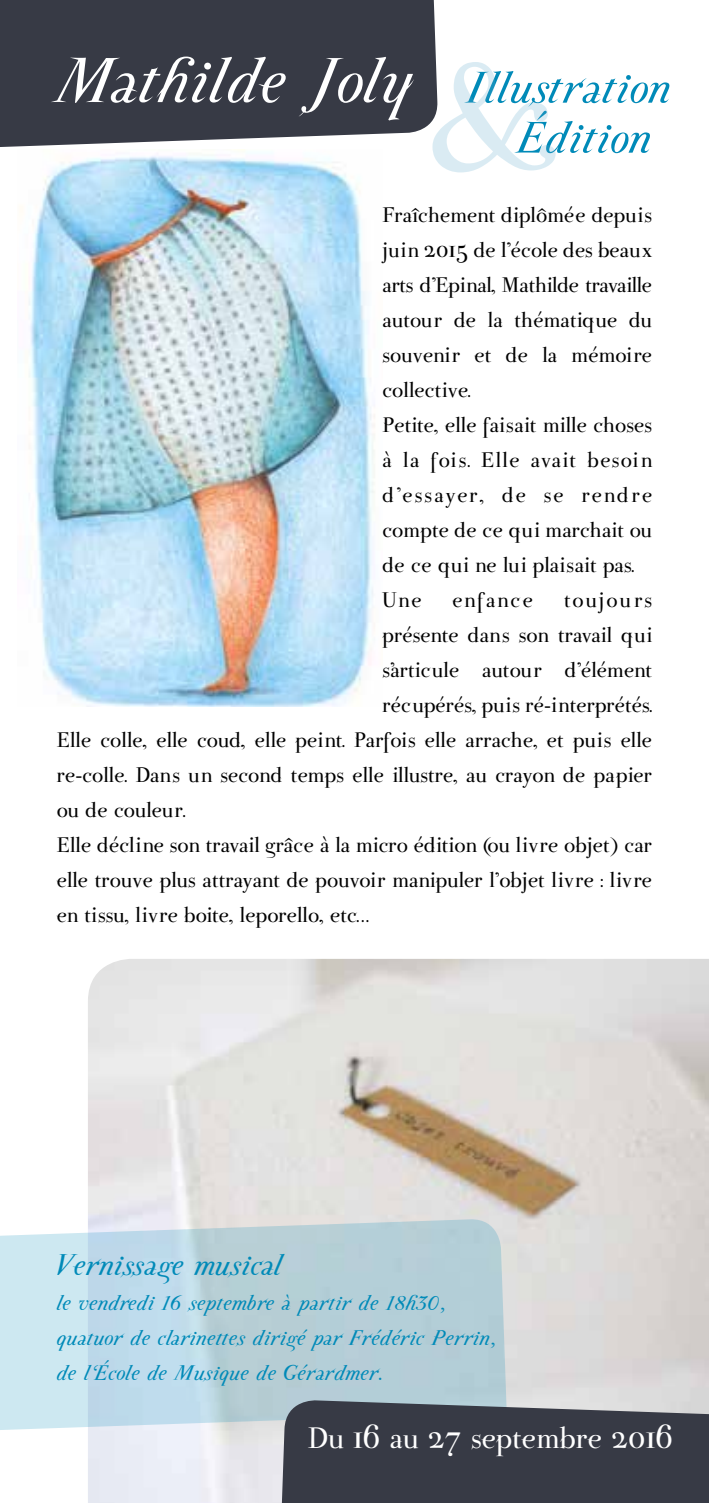
<style>
.page{position:relative;width:709px;height:1503px;background:#fff}
.page>*{position:absolute;margin:0;border:0;box-sizing:border-box;transform-origin:0 0}
.t1{font:italic 75px "Parma Petit";color:#fff}
.t2{font:italic 52.5px/50px "Parma Petit";color:#008ab8;text-align:center}
.t3{font:35px "Parma Petit";color:#fff}
.t4{font:italic 35px "Parma Petit";color:#008ab8}
.t5{font:25px "Parma Petit";color:#000}
.t6{font:italic 25px/35px "Parma Petit";color:#008ab8}
.t7{font:25px "Parma Petit";letter-spacing:.075em;color:#000}
.t8{font:25px "Parma Petit";letter-spacing:.05em;color:#000}
</style>
<div class="page">
<img style="left:88px;top:959px;width:621px;height:543px">
<img style="left:29px;top:156px;width:346px;height:550px">
<svg style="left:0;top:1218px;width:506px;height:221px;fill:#b8d0d8"></svg>
<svg style="left:0;top:0;width:436px;height:151px;fill:#373a45"></svg>
<svg style="left:280px;top:1399px;width:429px;height:103px;fill:#373a45"></svg>
<svg style="left:432px;top:62px;width:123px;height:110px"></svg>
<h1 class="t1" style="left:57px;top:39px;width:357px">Mathilde Joly</h1>
<h2 class="t2" style="left:468px;top:64px;width:205px">Illustration<br>Édition</h2>
<p class="t5" style="left:382px;top:201px;width:271px">Fraîchement diplômée depuis</p>
<p class="t5" style="left:382px;top:236px;width:271px">juin 2015 de l'école des beaux</p>
<p class="t5" style="left:382px;top:271px;width:271px">arts d'Epinal, Mathilde travaille</p>
<p class="t5" style="left:382px;top:306px;width:271px">autour de la thématique du</p>
<p class="t5" style="left:382px;top:341px;width:271px">souvenir et de la mémoire</p>
<p class="t5" style="left:382px;top:376px;width:90px">collective.</p>
<p class="t5" style="left:382px;top:411px;width:271px">Petite, elle faisait mille choses</p>
<p class="t8" style="left:382px;top:446px;width:271px">à la fois. Elle avait besoin</p>
<p class="t7" style="left:382px;top:481px;width:271px">d'essayer, de se rendre</p>
<p class="t5" style="left:382px;top:516px;width:271px">compte de ce qui marchait ou</p>
<p class="t5" style="left:382px;top:551px;width:253px">de ce qui ne lui plaisait pas.</p>
<p class="t7" style="left:382px;top:586px;width:271px">Une enfance toujours</p>
<p class="t5" style="left:382px;top:621px;width:271px">présente dans son travail qui</p>
<p class="t5" style="left:382px;top:656px;width:271px">s'articule autour d'élément</p>
<p class="t5" style="left:382px;top:691px;width:271px">récupérés, puis ré-interprétés.</p>
<p class="t5" style="left:57px;top:726px;width:597px">Elle colle, elle coud, elle peint. Parfois elle arrache, et puis elle</p>
<p class="t5" style="left:57px;top:761px;width:597px">re-colle. Dans un second temps elle illustre, au crayon de papier</p>
<p class="t5" style="left:57px;top:796px;width:130px">ou de couleur.</p>
<p class="t5" style="left:57px;top:831px;width:597px">Elle décline son travail grâce à la micro édition (ou livre objet) car</p>
<p class="t5" style="left:57px;top:866px;width:597px">elle trouve plus attrayant de pouvoir manipuler l'objet livre : livre</p>
<p class="t5" style="left:57px;top:901px;width:313px">en tissu, livre boite, leporello, etc...</p>
<h3 class="t4" style="left:57px;top:1245px;width:227px">Vernissage musical</h3>
<p class="t6" style="left:57px;top:1285px;width:440px">le vendredi 16 septembre à partir de 18h30, quatuor de clarinettes dirigé par Frédéric Perrin, de l'École de Musique de Gérardmer.</p>
<h3 class="t3" style="left:307px;top:1418px;width:367px">Du 16 au 27 septembre 2016</h3>
</div>
